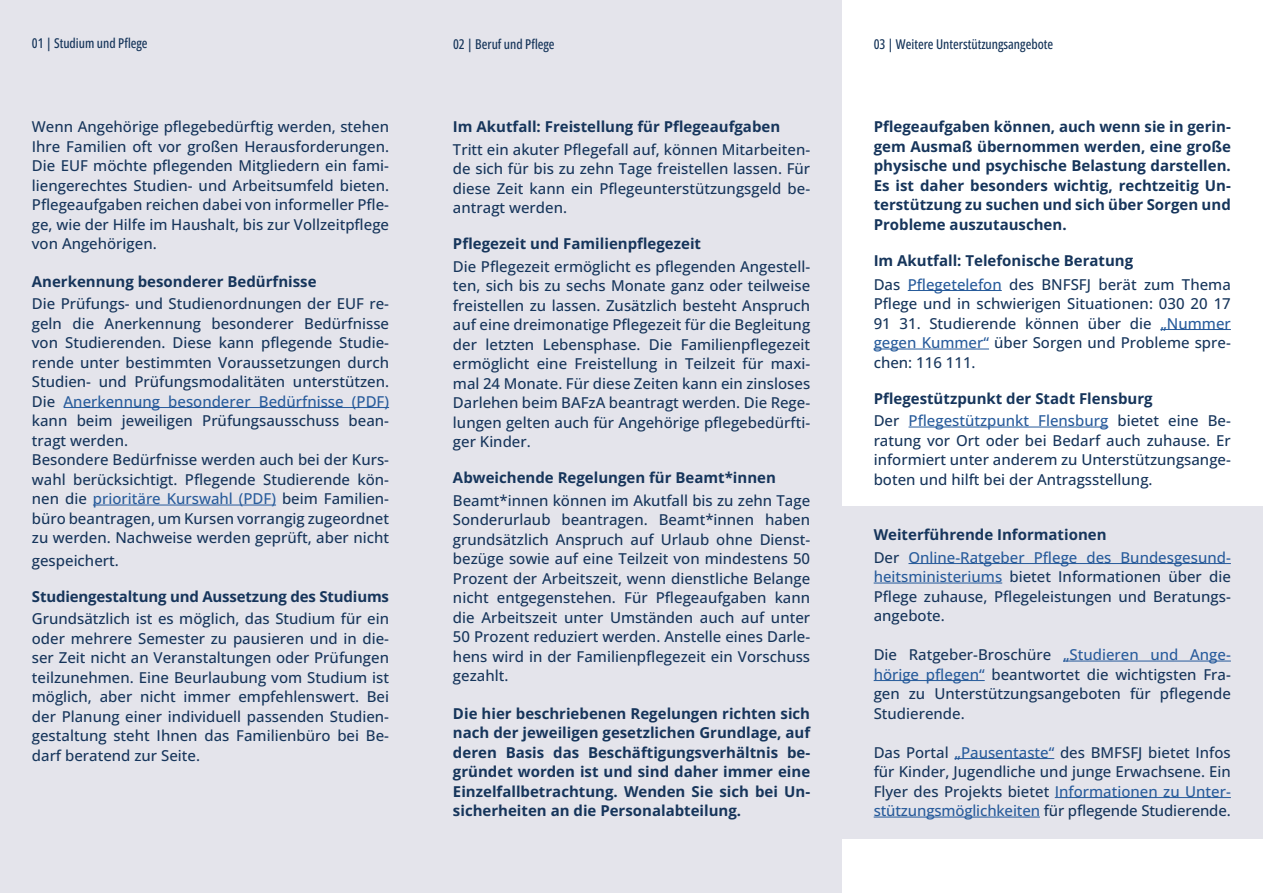
<style>
.page{position:relative;width:1263px;height:893px;background:#fff}
.page>*{position:absolute;margin:0;border:0;box-sizing:border-box;transform-origin:0 0}
.t1{font:500 15px/19.5px "Open Sans";color:#16355b;text-align:justify}
.t2{font:700 15px/19.5px "Open Sans";color:#16355b;text-align:justify}
.t3{font:500 15px/22.5px "Open Sans";color:#275b9b}
.t4{font:500 13.5px "Open Sans Condensed";color:#16355a}
.s1{color:#275b9b}
.s2{font-weight:500}
.s3{font-weight:500;color:#275b9b}
.s4{font-weight:700;color:#16355b}
.s5{color:#16355b}
</style>
<div class="page">
<div style="left:842px;top:506px;width:421px;height:333px;background:#e4e4eb"></div>
<div style="left:0;top:0;width:842px;height:893px;background:#e4e4eb"></div>
<hr style="left:64px;top:407px;width:325px;height:1px;background:#275b9b">
<hr style="left:93px;top:505px;width:183px;height:1px;background:#275b9b">
<hr style="left:908px;top:290px;width:94px;height:1px;background:#275b9b">
<hr style="left:1160px;top:329px;width:71px;height:1px;background:#275b9b">
<hr style="left:874px;top:349px;width:115px;height:1px;background:#275b9b">
<hr style="left:908px;top:427px;width:200px;height:1px;background:#275b9b">
<hr style="left:908px;top:563px;width:323px;height:1px;background:#275b9b">
<hr style="left:874px;top:583px;width:128px;height:1px;background:#275b9b">
<hr style="left:1063px;top:661px;width:168px;height:1px;background:#275b9b">
<hr style="left:874px;top:680px;width:111px;height:1px;background:#275b9b">
<hr style="left:954px;top:758px;width:100px;height:1px;background:#275b9b">
<hr style="left:1055px;top:797px;width:176px;height:1px;background:#275b9b">
<hr style="left:874px;top:817px;width:166px;height:1px;background:#275b9b">
<p class="t4" style="left:32px;top:34px;width:117px">01 | Studium und Pflege</p>
<p class="t4" style="left:453px;top:34px;width:103px">02 | Beruf und Pflege</p>
<p class="t4" style="left:874px;top:34px;width:181px">03 | Weitere Unterstützungsangebote</p>
<p class="t1" style="left:32px;top:117px;width:359px">Wenn Angehörige pflegebedürftig werden, stehen Ihre Familien oft vor großen Herausforderungen.<br>Die EUF möchte pflegenden Mitgliedern ein fami&shy;liengerechtes Studien- und Arbeitsumfeld bieten.<br>Pflegeaufgaben reichen dabei von informeller Pfle&shy;ge, wie der Hilfe im Haushalt, bis zur Vollzeitpflege von Angehörigen.</p>
<p class="t2" style="left:32px;top:271px;width:286px">Anerkennung besonderer Bedürfnisse</p>
<p class="t1" style="left:32px;top:294px;width:359px;text-align:left">Die Prüfungs- und Studienordnungen der EUF re&shy;geln die Anerkennung besonderer Bedürfnisse von Studierenden. Diese kann pflegende Studie&shy;rende unter bestimmten Voraussetzungen durch Studien- und Prüfungsmodalitäten unterstützen.<br>Die <span class="s1">Anerkennung besonderer Bedürfnisse (PDF) </span>kann beim jeweiligen Prüfungsausschuss bean&shy;tragt werden.<br>Besondere Bedürfnisse werden auch bei der Kurs&shy;wahl berücksichtigt. Pflegende Studierende kön&shy;nen die <span class="s1">prioritäre Kurswahl (PDF)</span> beim Familien&shy;büro beantragen, um Kursen vorrangig zugeordnet zu werden. Nachweise werden geprüft, aber nicht</p>
<p class="t1" style="left:32px;top:550px;width:88px">gespeichert.</p>
<p class="t2" style="left:32px;top:586px;width:359px">Studiengestaltung und Aussetzung des Studiums</p>
<p class="t1" style="left:32px;top:609px;width:359px">Grundsätzlich ist es möglich, das Studium für ein oder mehrere Semester zu pausieren und in die&shy;ser Zeit nicht an Veranstaltungen oder Prüfungen teilzunehmen. Eine Beurlaubung vom Studium ist möglich, aber nicht immer empfehlenswert. Bei der Planung einer individuell passenden Studien&shy;gestaltung steht Ihnen das Familienbüro bei Be&shy;darf beratend zur Seite.</p>
<p class="t2" style="left:453px;top:117px;width:329px">Im Akutfall: Freistellung für Pflegeaufgaben</p>
<p class="t1" style="left:453px;top:139px;width:359px">Tritt ein akuter Pflegefall auf, können Mitarbeiten&shy;de sich für bis zu zehn Tage freistellen lassen. Für diese Zeit kann ein Pflegeunterstützungsgeld be&shy;antragt werden.</p>
<p class="t2" style="left:453px;top:234px;width:250px">Pflegezeit und Familienpflegezeit</p>
<p class="t1" style="left:453px;top:256px;width:359px">Die Pflegezeit ermöglicht es pflegenden Angestell&shy;ten, sich bis zu sechs Monate ganz oder teilweise freistellen zu lassen. Zusätzlich besteht Anspruch auf eine dreimonatige Pflegezeit für die Begleitung der letzten Lebensphase. Die Familienpflegezeit ermöglicht eine Freistellung in Teilzeit für maxi&shy;mal 24 Monate. Für diese Zeiten kann ein zinsloses Darlehen beim BAFzA beantragt werden. Die Rege&shy;lungen gelten auch für Angehörige pflegebedürfti&shy;ger Kinder.</p>
<p class="t2" style="left:453px;top:468px;width:324px">Abweichende Regelungen für Beamt*innen</p>
<p class="t1" style="left:453px;top:490px;width:359px">Beamt*innen können im Akutfall bis zu zehn Tage Sonderurlaub beantragen. Beamt*innen haben grundsätzlich Anspruch auf Urlaub ohne Dienst&shy;bezüge sowie auf eine Teilzeit von mindestens 50<br>Prozent der Arbeitszeit, wenn dienstliche Belange nicht entgegenstehen. Für Pflegeaufgaben kann die Arbeitszeit unter Umständen auch auf unter 50 Prozent reduziert werden. Anstelle eines Darle&shy;hens wird in der Familienpflegezeit ein Vorschuss gezahlt.</p>
<p class="t2" style="left:453px;top:703px;width:359px">Die hier beschriebenen Regelungen richten sich nach der jeweiligen gesetzlichen Grundlage, auf deren Basis das Beschäftigungsverhältnis be&shy;gründet worden ist und sind daher immer eine Einzelfallbetrachtung. Wenden Sie sich bei Un&shy;sicherheiten an die Personalabteilung.</p>
<p class="t2" style="left:874px;top:117px;width:359px">Pflegeaufgaben können, auch wenn sie in gerin&shy;gem Ausmaß übernommen werden, eine große physische und psychische Belastung darstellen.<br>Es ist daher besonders wichtig, rechtzeitig Un&shy;terstützung zu suchen und sich über Sorgen und Probleme auszutauschen.</p>
<p class="t2" style="left:874px;top:248px;width:359px;line-height:24px">Im Akutfall: Telefonische Beratung<br><span class="s2">Das</span> <span class="s3">Pflegetelefon</span> <span class="s2">des BNFSFJ berät zum Thema</span></p>
<p class="t1" style="left:874px;top:294px;width:359px">Pflege und in schwierigen Situationen: 030 20 17<br>91 31. Studierende können über die <span class="s1">„Nummer gegen Kummer“</span> über Sorgen und Probleme spre&shy;chen: 116 111.</p>
<p class="t2" style="left:874px;top:387px;width:359px;line-height:22.5px">Pflegestützpunkt der Stadt Flensburg<br><span class="s2">Der</span> <span class="s3">Pflegestützpunkt Flensburg</span> <span class="s2">bietet eine Be-</span></p>
<p class="t1" style="left:874px;top:430px;width:359px">ratung vor Ort oder bei Bedarf auch zuhause. Er informiert unter anderem zu Unterstützungsange&shy;boten und hilft bei der Antragsstellung.</p>
<p class="t3" style="left:874px;top:523px;width:359px"><span class="s4">Weiterführende Informationen<br></span><span class="s5">Der</span> Online-Ratgeber Pflege des Bundesgesund-</p>
<p class="t1" style="left:874px;top:567px;width:359px"><span class="s1">heitsministeriums</span> bietet Informationen über die Pflege zuhause, Pflegeleistungen und Beratungs&shy;angebote.</p>
<p class="t1" style="left:874px;top:645px;width:359px">Die Ratgeber-Broschüre <span class="s1">„Studieren und Ange&shy;hörige pflegen“</span> beantwortet die wichtigsten Fra&shy;gen zu Unterstützungsangeboten für pflegende Studierende.</p>
<p class="t1" style="left:874px;top:742px;width:359px">Das Portal <span class="s1">„Pausentaste“</span> des BMFSFJ bietet Infos für Kinder, Jugendliche und junge Erwachsene. Ein Flyer des Projekts bietet <span class="s1">Informationen zu Unter&shy;stützungsmöglichkeiten</span> für pflegende Studierende.</p>
</div>
